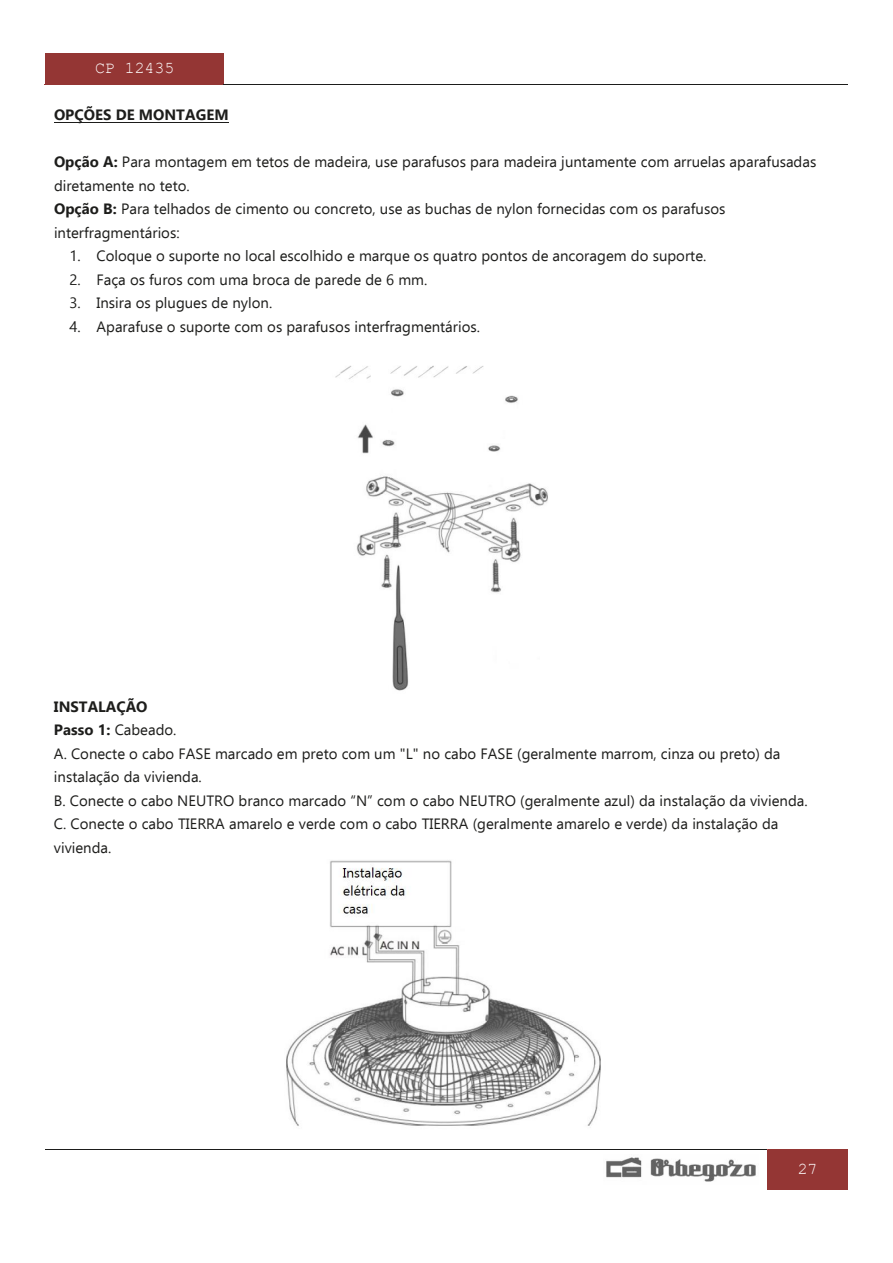
<style>
.page{position:relative;width:893px;height:1263px;background:#fff}
.page>*{position:absolute;margin:0;border:0;box-sizing:border-box;transform-origin:0 0}
.t1{font:16.5px "Courier New";color:#fff}
.t2{font:15px/23.4px "Ebrima";color:#1d1d1b}
.t3{font:700 15px "Ebrima";color:#1d1d1b}
.s1{font-weight:700}
</style>
<div class="page">
<div style="left:45px;top:53px;width:179px;height:31px;background:#943634"></div>
<hr style="left:44px;top:84px;width:180px;height:1px;background:#943634">
<hr style="left:224px;top:84px;width:624px;height:1px;background:#1d1d1b">
<img style="left:606px;top:1157px;width:150px;height:25px">
<div style="left:767px;top:1150px;width:81px;height:40px;background:#943634"></div>
<hr style="left:45px;top:1149px;width:722px;height:1px;background:#1d1d1b">
<div style="left:768px;top:1149px;width:80px;height:6px;background:#943634"></div>
<hr style="left:54px;top:122px;width:175px;height:1px;background:#1d1d1b">
<img style="left:335px;top:365px;width:213px;height:326px">
<img style="left:286px;top:860px;width:315px;height:266px">
<p class="t1" style="left:95px;top:58px;width:81px">CP 12435</p>
<p class="t3" style="left:54px;top:103px;width:176px">OPÇÕES DE MONTAGEM</p>
<p class="t2" style="left:54px;top:150px;width:764px"><span class="s1">Opção A:</span> Para montagem em tetos de madeira, use parafusos para madeira juntamente com arruelas aparafusadas diretamente no teto.<br><span class="s1">Opção B:</span> Para telhados de cimento ou concreto, use as buchas de nylon fornecidas com os parafusos interfragmentários:</p>
<p class="t2" style="left:69px;top:244px;width:638px">1. Coloque o suporte no local escolhido e marque os quatro pontos de ancoragem do suporte.</p>
<p class="t2" style="left:69px;top:267px;width:359px">2. Faça os furos com uma broca de parede de 6 mm.</p>
<p class="t2" style="left:69px;top:291px;width:204px">3. Insira os plugues de nylon.</p>
<p class="t2" style="left:70px;top:314px;width:412px">4. Aparafuse o suporte com os parafusos interfragmentários.</p>
<p class="t2" style="left:54px;top:694px;width:755px"><span class="s1">INSTALAÇÃO<br>Passo 1:</span> Cabeado.<br>A. Conecte o cabo FASE marcado em preto com um "L" no cabo FASE (geralmente marrom, cinza ou preto) da instalação da vivienda.<br>B. Conecte o cabo NEUTRO branco marcado “N” com o cabo NEUTRO (geralmente azul) da instalação da vivienda.<br>C. Conecte o cabo TIERRA amarelo e verde com o cabo TIERRA (geralmente amarelo e verde) da instalação da vivienda.</p>
<p class="t1" style="left:798px;top:1159px;width:21px">27</p>
</div>
